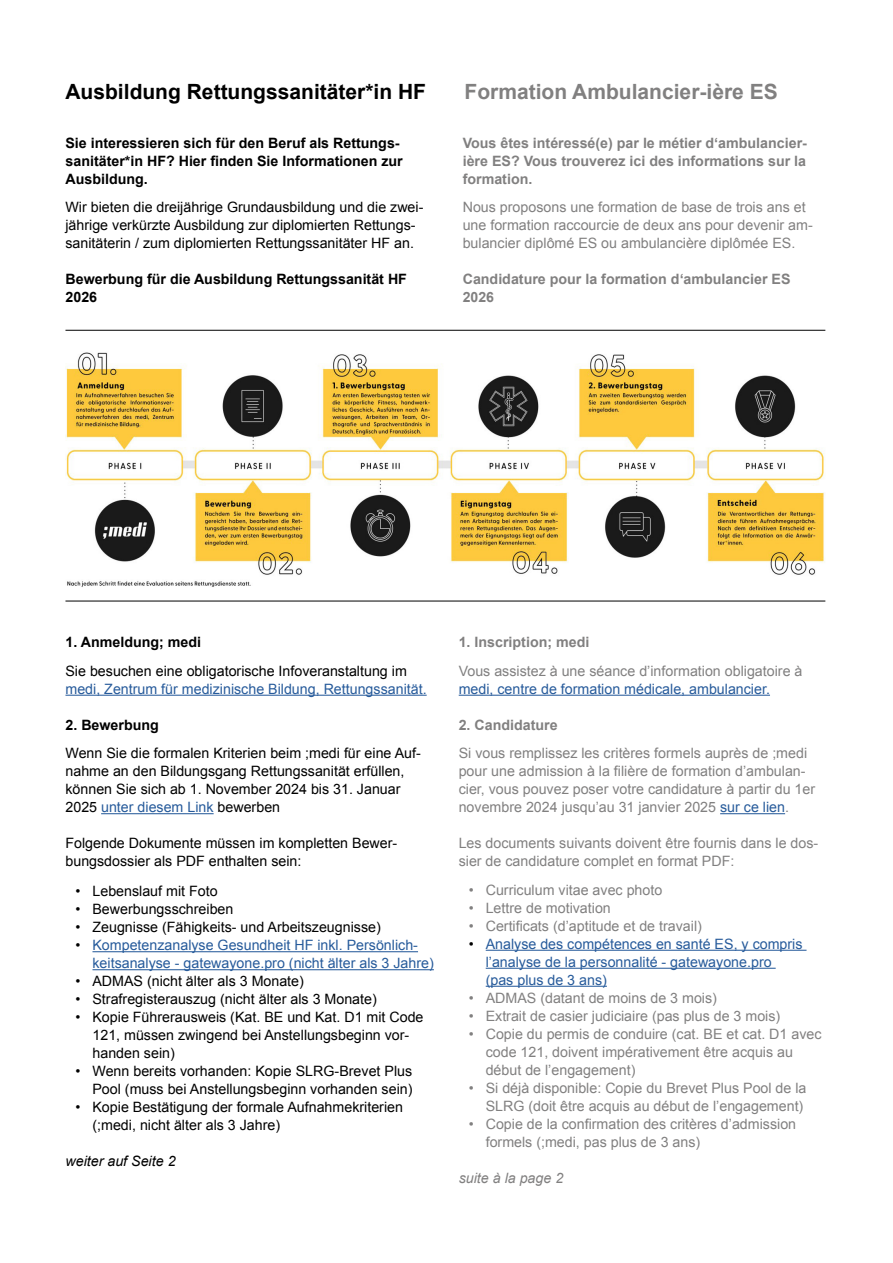
<style>
.page{position:relative;width:893px;height:1263px;background:#fff}
.page>*{position:absolute;margin:0;border:0;box-sizing:border-box;transform-origin:0 0}
.t1{font:700 21px "Arial";color:#000}
.t2{font:700 21px "Arial";color:#818080}
.t3{font:14.25px/18px "Arial";color:#818080}
.t4{font:14.25px/18px "Arial";color:#000}
.t5{font:14.25px/18px "Arial";color:#275b9b}
.t6{font:700 14.25px/18px "Arial";color:#000}
.t7{font:700 14.25px/18px "Arial";color:#818080;text-align:justify}
.t8{font:italic 14.25px "Arial";color:#000}
.t9{font:italic 14.25px "Arial";color:#818080}
.t10{font:700 14.1px "Arial";color:#818080}
.s1{color:#275b9b}
.s2{color:#000}
</style>
<div class="page">
<img style="left:65px;top:352px;width:760px;height:235px">
<hr style="left:65px;top:330px;width:760px;height:1px;background:#000">
<hr style="left:65px;top:601px;width:760px;height:1px;background:#000">
<hr style="left:65px;top:695px;width:362px;height:1px;background:#275b9b">
<hr style="left:101px;top:813px;width:113px;height:1px;background:#275b9b">
<hr style="left:92px;top:951px;width:326px;height:1px;background:#275b9b">
<hr style="left:92px;top:969px;width:342px;height:1px;background:#275b9b">
<hr style="left:459px;top:695px;width:311px;height:1px;background:#275b9b">
<hr style="left:720px;top:813px;width:65px;height:1px;background:#275b9b">
<hr style="left:486px;top:950px;width:320px;height:1px;background:#275b9b">
<hr style="left:486px;top:968px;width:290px;height:1px;background:#275b9b">
<hr style="left:486px;top:986px;width:121px;height:1px;background:#275b9b">
<h1 class="t1" style="left:65px;top:78px;width:362px">Ausbildung Rettungssanitäter*in HF</h1>
<p class="t6" style="left:65px;top:134px;width:339px">Sie interessieren sich für den Beruf als Rettungs&shy;sanitäter*in HF? Hier finden Sie Informationen zur<br>Ausbildung.</p>
<p class="t4" style="left:65px;top:198px;width:360px">Wir bieten die dreijährige Grundausbildung und die zwei&shy;jährige verkürzte Ausbildung zur diplomierten Rettungs&shy;sanitäterin / zum diplomierten Rettungssanitäter HF an.</p>
<p class="t6" style="left:65px;top:271px;width:343px">Bewerbung für die Ausbildung Rettungssanität HF<br>2026</p>
<h1 class="t2" style="left:465px;top:78px;width:315px">Formation Ambulancier-ière ES</h1>
<p class="t7" style="left:463px;top:134px;width:346px">Vous êtes intéressé(e) par le métier d‘ambulancier&shy;ière ES? Vous trouverez ici des informations sur la formation.</p>
<p class="t3" style="left:463px;top:198px;width:352px">Nous proposons une formation de base de trois ans et une formation raccourcie de deux ans pour devenir am&shy;bulancier diplômé ES ou ambulancière diplômée ES.</p>
<p class="t7" style="left:463px;top:271px;width:329px">Candidature pour la formation d‘ambulancier ES</p>
<p class="t10" style="left:463px;top:288px;width:33px">2026</p>
<p class="t6" style="left:65px;top:634px;width:137px">1. Anmeldung; medi</p>
<p class="t4" style="left:65px;top:662px;width:343px">Sie besuchen eine obligatorische Infoveranstaltung im</p>
<p class="t5" style="left:65px;top:680px;width:363px">medi, Zentrum für medizinische Bildung, Rettungssanität.</p>
<p class="t6" style="left:65px;top:716px;width:95px">2. Bewerbung</p>
<p class="t4" style="left:65px;top:744px;width:357px">Wenn Sie die formalen Kriterien beim ;medi für eine Auf&shy;nahme an den Bildungsgang Rettungssanität erfüllen, können Sie sich ab 1. November 2024 bis 31. Januar 2025 <span class="s1">unter diesem Link</span> bewerben</p>
<p class="t4" style="left:65px;top:834px;width:333px">Folgende Dokumente müssen im kompletten Bewer&shy;bungsdossier als PDF enthalten sein:</p>
<p class="t4" style="left:75px;top:882px;width:144px">• Lebenslauf mit Foto</p>
<p class="t4" style="left:75px;top:900px;width:159px">• Bewerbungsschreiben</p>
<p class="t4" style="left:75px;top:918px;width:307px">• Zeugnisse (Fähigkeits- und Arbeitszeugnisse)</p>
<p class="t5" style="left:92px;top:936px;width:343px;text-indent:-17px"><span class="s2">•</span> Kompetenzanalyse Gesundheit HF inkl. Persönlich&shy;keitsanalyse - gatewayone.pro (nicht älter als 3 Jahre)</p>
<p class="t4" style="left:75px;top:972px;width:230px">• ADMAS (nicht älter als 3 Monate)</p>
<p class="t4" style="left:75px;top:990px;width:303px">• Strafregisterauszug (nicht älter als 3 Monate)</p>
<p class="t4" style="left:92px;top:1008px;width:333px;text-indent:-17px">• Kopie Führerausweis (Kat. BE und Kat. D1 mit Code<br>121, müssen zwingend bei Anstellungsbeginn vor&shy;handen sein)</p>
<p class="t4" style="left:75px;top:1062px;width:339px;text-align:right">• Wenn bereits vorhanden: Kopie SLRG-Brevet Plus<br>Pool (muss bei Anstellungsbeginn vorhanden sein)</p>
<p class="t4" style="left:92px;top:1098px;width:312px;text-indent:-17px">• Kopie Bestätigung der formale Aufnahmekriterien (;medi, nicht älter als 3 Jahre)</p>
<p class="t8" style="left:65px;top:1152px;width:112px">weiter auf Seite 2</p>
<p class="t7" style="left:459px;top:634px;width:132px">1. Inscription; medi</p>
<p class="t3" style="left:459px;top:662px;width:345px">Vous assistez à une séance d’information obligatoire à</p>
<p class="t5" style="left:459px;top:680px;width:313px">medi, centre de formation médicale, ambulancier.</p>
<p class="t7" style="left:459px;top:716px;width:100px">2. Candidature</p>
<p class="t3" style="left:459px;top:744px;width:358px">Si vous remplissez les critères formels auprès de ;medi pour une admission à la filière de formation d’ambulan&shy;cier, vous pouvez poser votre candidature à partir du 1er novembre 2024 jusqu’au 31 janvier 2025 <span class="s1">sur ce lien</span>.</p>
<p class="t3" style="left:459px;top:834px;width:361px">Les documents suivants doivent être fournis dans le dos&shy;sier de candidature complet en format PDF:</p>
<p class="t3" style="left:469px;top:881px;width:195px">• Curriculum vitae avec photo</p>
<p class="t3" style="left:469px;top:899px;width:144px">• Lettre de motivation</p>
<p class="t3" style="left:469px;top:917px;width:235px">• Certificats (d’aptitude et de travail)</p>
<p class="t5" style="left:486px;top:935px;width:318px;text-indent:-17px"><span class="s2">•</span> Analyse des compétences en santé ES, y compris l’analyse de la personnalité - gatewayone.pro (pas plus de 3 ans)</p>
<p class="t3" style="left:469px;top:989px;width:250px">• ADMAS (datant de moins de 3 mois)</p>
<p class="t3" style="left:469px;top:1007px;width:313px">• Extrait de casier judiciaire (pas plus de 3 mois)</p>
<p class="t3" style="left:486px;top:1025px;width:337px;text-indent:-17px">• Copie du permis de conduire (cat. BE et cat. D1 avec code 121, doivent impérativement être acquis au début de l’engagement)</p>
<p class="t3" style="left:469px;top:1079px;width:339px;text-align:right">• Si déjà disponible: Copie du Brevet Plus Pool de la<br>SLRG (doit être acquis au début de l’engagement)</p>
<p class="t3" style="left:486px;top:1115px;width:312px;text-indent:-17px">• Copie de la confirmation des critères d’admission formels (;medi, pas plus de 3 ans)</p>
<p class="t9" style="left:459px;top:1168px;width:106px">suite à la page 2</p>
</div>
